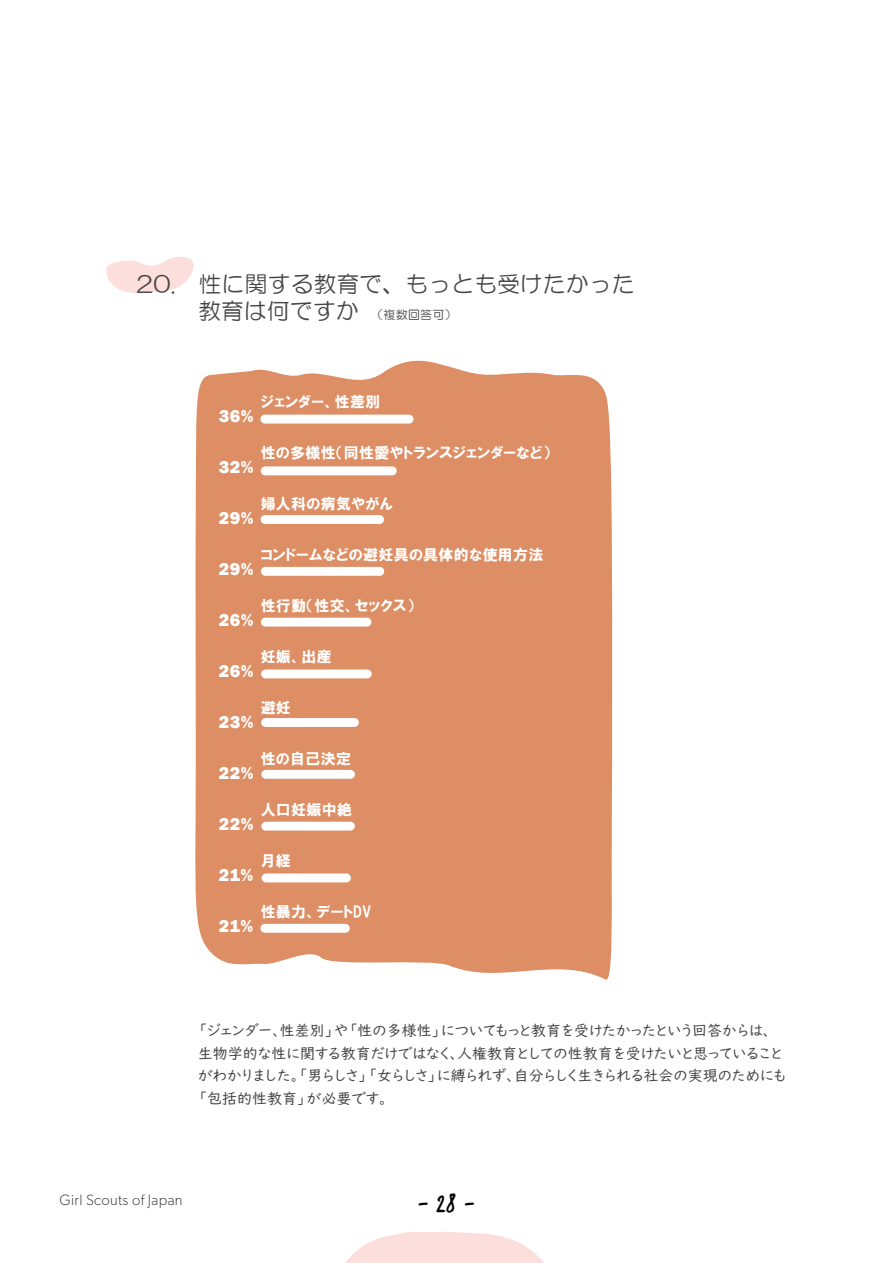
<style>
.page{position:relative;width:893px;height:1263px;background:#fff}
.page>*{position:absolute;margin:0;border:0;box-sizing:border-box;transform-origin:0 0}
.t1{font:27px "Verveine";color:#000}
.t2{font:22.5px/27px "HG Maru Gothic MPRO";letter-spacing:.02em;color:#454545}
.t3{font:800 18px "Franklin Gothic";letter-spacing:.02em;color:#fff}
.t4{font:15px/22.5px "UD Digi Kyokasho NK R";color:#454545}
.t5{font:15px "HGP Soei Kakugothic UB";letter-spacing:.02em;color:#fff}
.t6{font:300 15px "Gibson";letter-spacing:.02em;color:#454545}
.s1{font-size:12px}
</style>
<div class="page">
<svg style="left:345px;top:1232px;width:199px;height:31px"></svg>
<div style="left:195px;top:360px;width:418px;height:620px;background:#dd8e64"></div>
<svg style="left:106px;top:257px;width:87px;height:36px"></svg>
<div style="left:260px;top:415px;width:154px;height:8px;background:#fff;border-radius:4px"></div>
<div style="left:261px;top:466px;width:136px;height:9px;background:#fff;border-radius:4px"></div>
<div style="left:261px;top:515px;width:123px;height:9px;background:#fff;border-radius:4px"></div>
<div style="left:261px;top:567px;width:123px;height:9px;background:#fff;border-radius:4px"></div>
<div style="left:261px;top:618px;width:110px;height:8px;background:#fff;border-radius:4px"></div>
<div style="left:261px;top:669px;width:111px;height:9px;background:#fff;border-radius:4px"></div>
<div style="left:261px;top:718px;width:98px;height:9px;background:#fff;border-radius:4px"></div>
<div style="left:261px;top:770px;width:94px;height:9px;background:#fff;border-radius:4px"></div>
<div style="left:261px;top:822px;width:94px;height:8px;background:#fff;border-radius:4px"></div>
<div style="left:262px;top:873px;width:89px;height:9px;background:#fff;border-radius:4px"></div>
<div style="left:260px;top:924px;width:90px;height:9px;background:#fff;border-radius:4px"></div>
<h2 class="t2" style="left:137px;top:270px;width:499px">20.　性に関する教育で、もっとも受けたかった　　 教育は何ですか<span class="s1">　（複数回答可）</span></h2>
<p class="t3" style="left:219px;top:404px;width:36px">36%</p>
<p class="t3" style="left:219px;top:455px;width:36px">32%</p>
<p class="t3" style="left:219px;top:506px;width:36px">29%</p>
<p class="t3" style="left:219px;top:557px;width:36px">29%</p>
<p class="t3" style="left:219px;top:608px;width:36px">26%</p>
<p class="t3" style="left:219px;top:659px;width:36px">26%</p>
<p class="t3" style="left:219px;top:710px;width:36px">23%</p>
<p class="t3" style="left:219px;top:761px;width:36px">22%</p>
<p class="t3" style="left:219px;top:812px;width:36px">22%</p>
<p class="t3" style="left:219px;top:863px;width:36px">21%</p>
<p class="t3" style="left:219px;top:914px;width:36px">21%</p>
<p class="t5" style="left:261px;top:394px;width:121px">ジェンダー、性差別</p>
<p class="t5" style="left:261px;top:445px;width:291px">性の多様性（同性愛やトランスジェンダーなど）</p>
<p class="t5" style="left:261px;top:496px;width:134px">婦人科の病気やがん</p>
<p class="t5" style="left:261px;top:547px;width:284px">コンドームなどの避妊具の具体的な使用方法</p>
<p class="t5" style="left:261px;top:598px;width:155px">性行動（性交、セックス）</p>
<p class="t5" style="left:261px;top:649px;width:73px">妊娠、出産</p>
<p class="t5" style="left:261px;top:700px;width:32px">避妊</p>
<p class="t5" style="left:261px;top:751px;width:92px">性の自己決定</p>
<p class="t5" style="left:261px;top:802px;width:93px">人口妊娠中絶</p>
<p class="t5" style="left:261px;top:853px;width:32px">月経</p>
<p class="t5" style="left:261px;top:904px;width:112px">性暴力、デートDV</p>
<p class="t4" style="left:198px;top:1019px;width:590px">「ジェンダー、性差別」や「性の多様性」についてもっと教育を受けたかったという回答からは、　生物学的な性に関する教育だけではなく、人権教育としての性教育を受けたいと思っていることがわかりました。「男らしさ」「女らしさ」に縛られず、自分らしく生きられる社会の実現のためにも「包括的性教育」が必要です。</p>
<p class="t6" style="left:60px;top:1191px;width:125px">Girl Scouts of Japan</p>
<h1 class="t1" style="left:418px;top:1185px;width:59px">- 28 -</h1>
</div>
